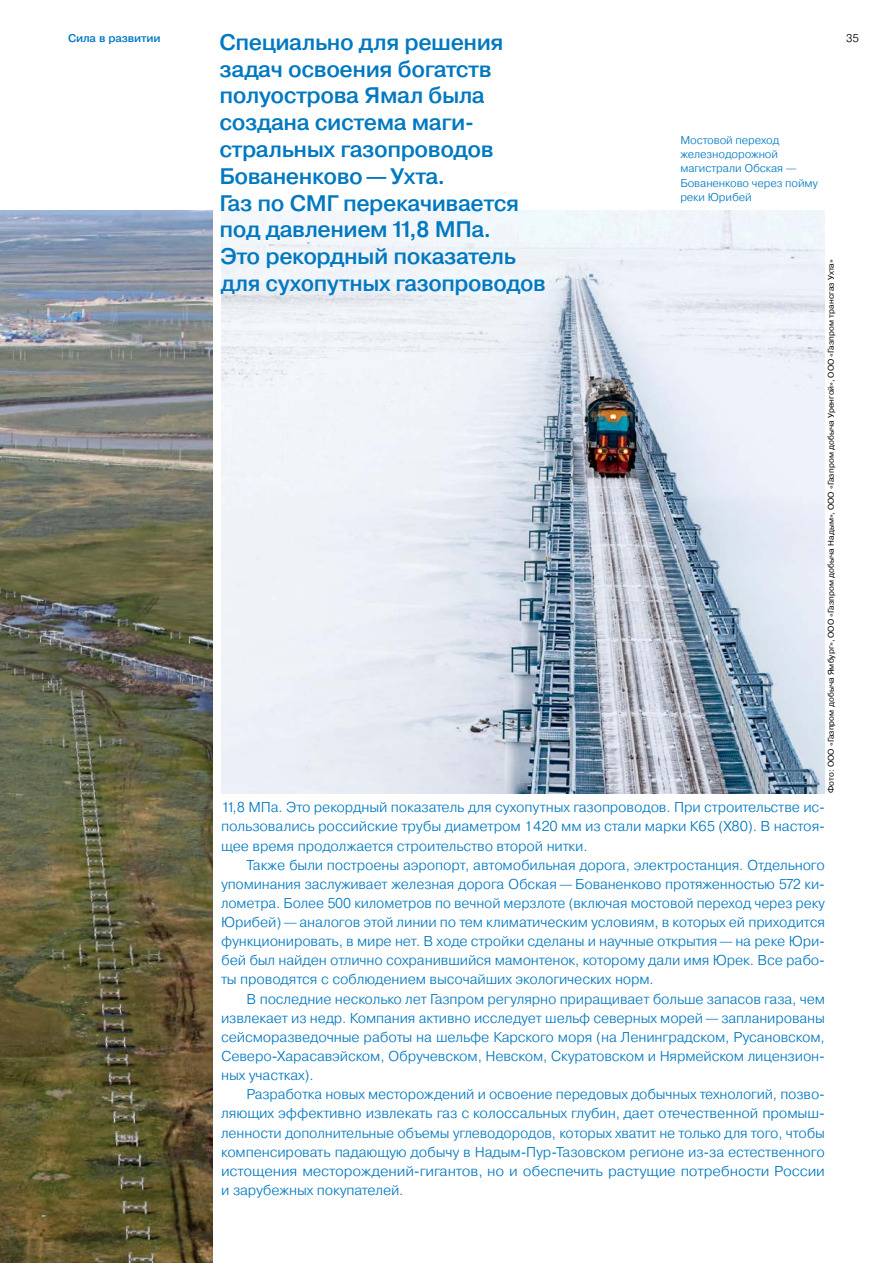
<style>
.page{position:relative;width:893px;height:1263px;background:#fff}
.page>*{position:absolute;margin:0;border:0;box-sizing:border-box;transform-origin:0 0}
.t1{font:500 22.5px/26.8px "Pragmatica";letter-spacing:-.02em;color:#0079c1}
.t2{font:300 14.25px/19.2px "Pragmatica";letter-spacing:-.01em;color:#0079c1;text-align:justify}
.t3{font:300 11.25px/14.2px "Pragmatica";letter-spacing:-.01em;color:#0079c1}
.t4{font:500 11.25px "Pragmatica";letter-spacing:-.015em;color:#0079c1}
.t5{font:300 11.25px "Pragmatica";color:#000}
.t6{font:8.25px "Pragmatica";letter-spacing:.01em;color:#000}
</style>
<div class="page">
<img style="left:0;top:210px;width:213px;height:1053px">
<img style="left:221px;top:210px;width:604px;height:583px">
<p class="t4" style="left:68px;top:31px;width:94px">Сила в развитии</p>
<p class="t1" style="left:219px;top:28px;width:328px">Специально для решения задач освоения богатств полуострова Ямал была создана система маги&shy;стральных газопроводов<br>Бованенково — Ухта.<br>Газ по СМГ перекачивается под давлением 11,8 МПа.<br>Это рекордный показатель для сухопутных газопроводов</p>
<p class="t3" style="left:680px;top:133px;width:139px">Мостовой переход железнодорожной магистрали Обская —<br>Бованенково через пойму реки Юрибей</p>
<p class="t6" style="left:826px;top:793px;width:535px;rotate:-90deg">Фото: ООО «Газпром добыча Ямбург», ООО «Газпром добыча Надым», ООО «Газпром добыча Уренгой», ООО «Газпром трансгаз Ухта»</p>
<p class="t2" style="left:221px;top:797px;width:605px">11,8 МПа. Это рекордный показатель для сухопутных газопроводов. При строительстве ис&shy;пользовались российские трубы диаметром 1 420 мм из стали марки К65 (Х80). В настоя&shy;щее время продолжается строительство второй нитки.</p>
<p class="t2" style="left:221px;top:855px;width:605px;text-indent:26px">Также были построены аэропорт, автомобильная дорога, электростанция. Отдельного упоминания заслуживает железная дорога Обская — Бованенково протяженностью 572 ки&shy;лометра. Более 500 километров по вечной мерзлоте (включая мостовой переход через реку Юрибей) — аналогов этой линии по тем климатическим условиям, в которых ей приходится функционировать, в мире нет. В ходе стройки сделаны и научные открытия — на реке Юри&shy;бей был найден отлично сохранившийся мамонтенок, которому дали имя Юрек. Все рабо&shy;ты проводятся с соблюдением высочайших экологических норм.</p>
<p class="t2" style="left:221px;top:989px;width:605px;text-indent:26px">В последние несколько лет Газпром регулярно приращивает больше запасов газа, чем извлекает из недр. Компания активно исследует шельф северных морей — запланированы сейсморазведочные работы на шельфе Карского моря (на Ленинградском, Русановском, Северо-Харасавэйском, Обручевском, Невском, Скуратовском и Нярмейском лицензион&shy;ных участках).</p>
<p class="t2" style="left:221px;top:1084px;width:605px;text-indent:26px">Разработка новых месторождений и освоение передовых добычных технологий, позво&shy;ляющих эффективно извлекать газ с колоссальных глубин, дает отечественной промыш&shy;ленности дополнительные объемы углеводородов, которых хватит не только для того, чтобы компенсировать падающую добычу в Надым-Пур-Тазовском регионе из-за естественного истощения месторождений-гигантов, но и обеспечить растущие потребности России и зарубежных покупателей.</p>
<p class="t5" style="left:846px;top:31px;width:14px">35</p>
</div>
